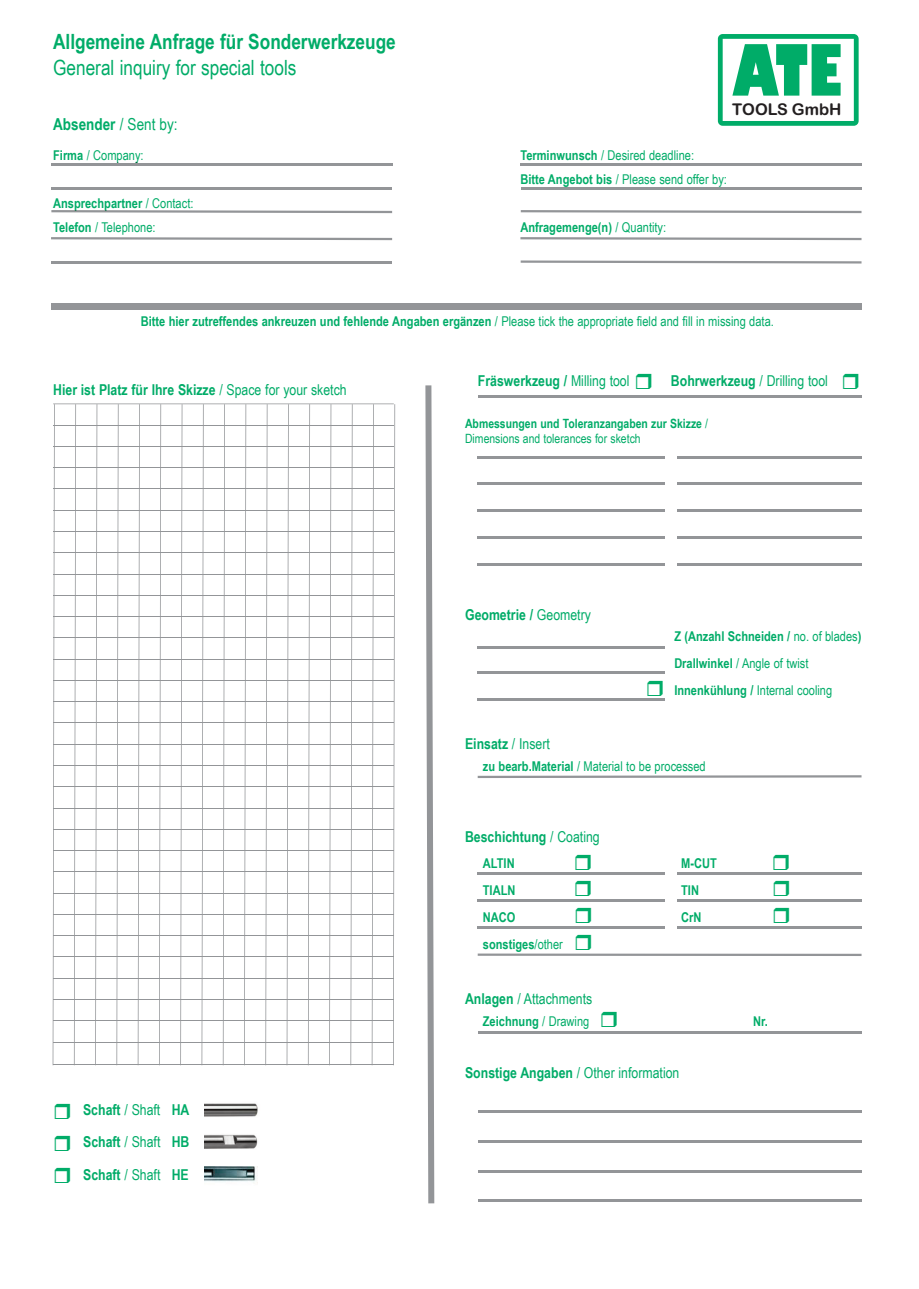
<style>
.page{position:relative;width:919px;height:1289px;background:#fff}
.page>*{position:absolute;margin:0;border:0;box-sizing:border-box;transform-origin:0 0}
.t1{font:800 condensed 69px "Gill Sans";color:#00ac68}
.t2{font:700 21px "Arial Narrow";color:#00ac68}
.t3{font:21px "Arial Narrow";color:#00ac68}
.t4{font:700 16.5px "Arial Narrow";color:#00ac68}
.t5{font:16.2px "Arial Rounded MT Bold";color:#231f20}
.t6{font:700 15px/32.2px "Arial Narrow";color:#00ac68;text-align:justify}
.t7{font:15px "Arial Narrow";color:#00ac68}
.t8{font:700 13.5px/27px "Arial Narrow";color:#00ac68}
.t9{font:13.5px/24px "Arial Narrow";color:#00ac68}
.t10{font:700 12.75px/15.3px "Arial Narrow";color:#00ac68}
.s1{font-weight:400}
.s2{font-weight:700}
</style>
<div class="page">
<svg style="left:717px;top:34px;width:141px;height:92px"></svg>
<hr style="left:51px;top:163px;width:341px;height:2px;background:#939598">
<hr style="left:51px;top:187px;width:341px;height:2px;background:#939598">
<svg style="left:51px;top:210px;width:341px;height:3px"></svg>
<hr style="left:53px;top:210px;width:60px;height:1px;background:#00683b">
<svg style="left:51px;top:237px;width:341px;height:3px"></svg>
<hr style="left:51px;top:261px;width:341px;height:2px;background:#939598">
<div style="left:51px;top:303px;width:810px;height:6px;background:#939598"></div>
<hr style="left:520px;top:163px;width:341px;height:2px;background:#939598">
<hr style="left:520px;top:187px;width:341px;height:2px;background:#939598">
<svg style="left:520px;top:210px;width:341px;height:3px"></svg>
<svg style="left:520px;top:237px;width:341px;height:3px"></svg>
<svg style="left:520px;top:260px;width:341px;height:3px"></svg>
<hr style="left:477px;top:457px;width:187px;height:2px;background:#939598">
<hr style="left:477px;top:482px;width:187px;height:2px;background:#939598">
<hr style="left:477px;top:509px;width:187px;height:2px;background:#939598">
<hr style="left:477px;top:536px;width:187px;height:2px;background:#939598">
<hr style="left:477px;top:563px;width:187px;height:2px;background:#939598">
<hr style="left:477px;top:872px;width:187px;height:2px;background:#939598">
<hr style="left:477px;top:899px;width:187px;height:2px;background:#939598">
<hr style="left:477px;top:926px;width:187px;height:2px;background:#939598">
<hr style="left:477px;top:953px;width:384px;height:3px;background:#939598">
<hr style="left:677px;top:457px;width:184px;height:2px;background:#939598">
<hr style="left:677px;top:482px;width:184px;height:2px;background:#939598">
<hr style="left:677px;top:509px;width:184px;height:2px;background:#939598">
<hr style="left:677px;top:536px;width:184px;height:2px;background:#939598">
<hr style="left:677px;top:563px;width:184px;height:2px;background:#939598">
<hr style="left:477px;top:395px;width:384px;height:2px;background:#939598">
<hr style="left:477px;top:646px;width:188px;height:2px;background:#939598">
<hr style="left:477px;top:698px;width:188px;height:2px;background:#939598">
<svg style="left:477px;top:775px;width:384px;height:3px"></svg>
<hr style="left:477px;top:671px;width:188px;height:2px;background:#939598">
<hr style="left:677px;top:872px;width:184px;height:2px;background:#939598">
<hr style="left:677px;top:899px;width:184px;height:2px;background:#939598">
<hr style="left:677px;top:926px;width:184px;height:2px;background:#939598">
<hr style="left:477px;top:1030px;width:384px;height:3px;background:#939598">
<hr style="left:477px;top:1110px;width:384px;height:2px;background:#939598">
<hr style="left:477px;top:1140px;width:384px;height:2px;background:#939598">
<hr style="left:477px;top:1169px;width:384px;height:3px;background:#939598">
<hr style="left:477px;top:1199px;width:384px;height:2px;background:#939598">
<svg style="left:425px;top:385px;width:9px;height:818px"></svg>
<img style="left:204px;top:1103px;width:54px;height:14px">
<img style="left:204px;top:1134px;width:54px;height:15px">
<img style="left:204px;top:1166px;width:54px;height:17px">
<svg style="left:53px;top:403px;width:342px;height:661px"></svg>
<hr style="left:53px;top:425px;width:341px;height:1px;background:#939598">
<hr style="left:53px;top:446px;width:341px;height:1px;background:#939598">
<hr style="left:53px;top:467px;width:341px;height:1px;background:#939598">
<hr style="left:53px;top:488px;width:341px;height:1px;background:#939598">
<hr style="left:53px;top:510px;width:341px;height:1px;background:#939598">
<hr style="left:53px;top:531px;width:341px;height:1px;background:#939598">
<hr style="left:53px;top:552px;width:341px;height:1px;background:#939598">
<hr style="left:53px;top:573px;width:341px;height:1px;background:#939598">
<hr style="left:53px;top:595px;width:341px;height:1px;background:#939598">
<hr style="left:53px;top:616px;width:341px;height:1px;background:#939598">
<hr style="left:53px;top:637px;width:341px;height:1px;background:#939598">
<hr style="left:53px;top:658px;width:341px;height:1px;background:#939598">
<hr style="left:53px;top:680px;width:341px;height:1px;background:#939598">
<hr style="left:53px;top:701px;width:341px;height:1px;background:#939598">
<hr style="left:53px;top:722px;width:341px;height:1px;background:#939598">
<hr style="left:53px;top:743px;width:341px;height:1px;background:#939598">
<hr style="left:53px;top:765px;width:341px;height:1px;background:#939598">
<hr style="left:53px;top:786px;width:341px;height:1px;background:#939598">
<hr style="left:53px;top:807px;width:341px;height:1px;background:#939598">
<hr style="left:53px;top:828px;width:341px;height:1px;background:#939598">
<hr style="left:53px;top:850px;width:341px;height:1px;background:#939598">
<hr style="left:53px;top:871px;width:341px;height:1px;background:#939598">
<hr style="left:53px;top:892px;width:341px;height:1px;background:#939598">
<hr style="left:53px;top:914px;width:341px;height:1px;background:#939598">
<hr style="left:53px;top:935px;width:341px;height:1px;background:#939598">
<hr style="left:53px;top:956px;width:341px;height:1px;background:#939598">
<hr style="left:53px;top:977px;width:341px;height:1px;background:#939598">
<hr style="left:53px;top:999px;width:341px;height:1px;background:#939598">
<hr style="left:53px;top:1020px;width:341px;height:1px;background:#939598">
<hr style="left:53px;top:1041px;width:341px;height:1px;background:#939598">
<hr style="left:53px;top:1064px;width:341px;height:1px;background:#939598">
<h2 class="t2" style="left:53px;top:30px;width:344px">Allgemeine Anfrage für Sonderwerkzeuge</h2>
<h2 class="t3" style="left:53px;top:55px;width:245px">General inquiry for special tools</h2>
<p class="t4" style="left:53px;top:115px;width:126px">Absender <span class="s1">/ Sent by:</span></p>
<p class="t9" style="left:53px;top:143px;width:92px"><span class="s2">Firma</span> / Company:</p>
<p class="t8" style="left:53px;top:191px;width:142px;line-height:24px">Ansprechpartner <span class="s1">/ Contact:<br></span>Telefon <span class="s1">/ Telephone:</span></p>
<h1 class="t1" style="left:732px;top:27px;width:111px">ATE</h1>
<p class="t5" style="left:732px;top:100px;width:111px">TOOLS GmbH</p>
<p class="t9" style="left:520px;top:143px;width:208px"><span class="s2">Terminwunsch</span> / Desired deadline:<br><span class="s2">Bitte Angebot bis</span> / Please send offer by:</p>
<p class="t8" style="left:520px;top:214px;width:147px">Anfragemenge(n) <span class="s1">/ Quantity:</span></p>
<p class="t8" style="left:141px;top:307px;width:634px">Bitte hier zutreffendes ankreuzen und fehlende Angaben ergänzen <span class="s1">/ Please tick the appropriate field and fill in missing data.</span></p>
<p class="t6" style="left:53px;top:373px;width:295px">Hier ist Platz für Ihre Skizze <span class="s1">/ Space for your sketch</span></p>
<p class="t6" style="left:83px;top:1093px;width:108px">Schaft <span class="s1">/ Shaft</span> HA Schaft <span class="s1">/ Shaft</span> HB Schaft <span class="s1">/ Shaft</span> HE</p>
<p class="t6" style="left:478px;top:364px;width:153px">Fräswerkzeug / <span class="s1">Milling tool</span></p>
<p class="t7" style="left:671px;top:372px;width:158px"><span class="s2">Bohrwerkzeug</span> / Drilling tool</p>
<p class="t10" style="left:465px;top:415px;width:244px">Abmessungen und Toleranzangaben zur Skizze <span class="s1">/<br>Dimensions and tolerances for sketch</span></p>
<p class="t6" style="left:465px;top:598px;width:127px">Geometrie / <span class="s1">Geometry</span></p>
<p class="t6" style="left:465px;top:728px;width:86px">Einsatz <span class="s1">/ Insert</span></p>
<p class="t8" style="left:674px;top:623px;width:189px">Z (Anzahl Schneiden / <span class="s1">no. of blades</span>)<br>Drallwinkel <span class="s1">/ Angle of twist<br></span>Innenkühlung / <span class="s1">Internal cooling</span></p>
<p class="t9" style="left:483px;top:754px;width:224px"><span class="s2">zu bearb.Material</span> / Material to be processed</p>
<p class="t6" style="left:465px;top:820px;width:136px">Beschichtung <span class="s1">/ Coating</span></p>
<p class="t8" style="left:483px;top:849px;width:81px">ALTIN<br>TIALN<br>NACO sonstiges<span class="s1">/other</span></p>
<p class="t8" style="left:681px;top:849px;width:37px">M-CUT<br>TIN<br>CrN</p>
<p class="t7" style="left:465px;top:990px;width:129px"><span class="s2">Anlagen</span> / Attachments</p>
<p class="t8" style="left:483px;top:1007px;width:108px">Zeichnung <span class="s1">/ Drawing</span></p>
<p class="t8" style="left:753px;top:1007px;width:16px">Nr.</p>
<p class="t7" style="left:465px;top:1063px;width:216px"><span class="s2">Sonstige Angaben</span> / Other information</p>
</div>
